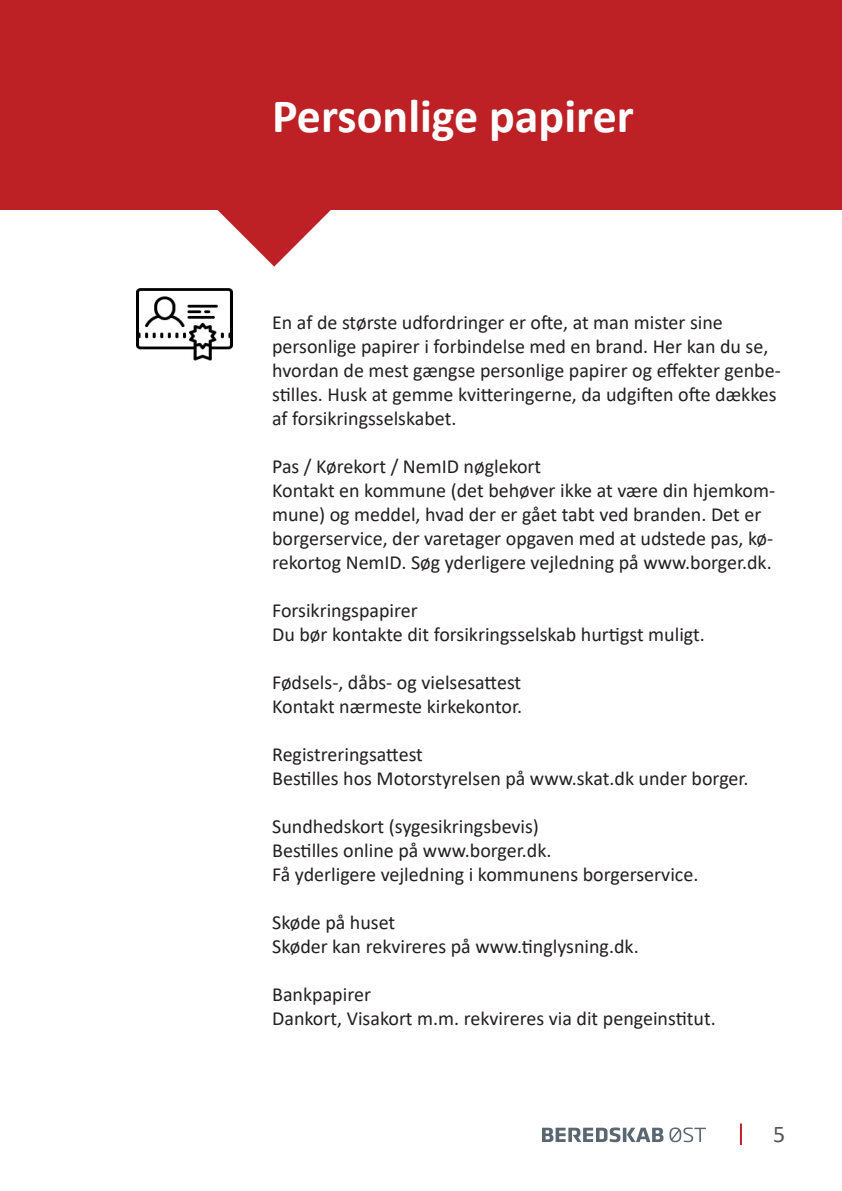
<style>
.page{position:relative;width:842px;height:1191px;background:#fff}
.page>*{position:absolute;margin:0;border:0;box-sizing:border-box;transform-origin:0 0}
.t1{font:700 48px "Calibri";color:#fff}
.t2{font:24px "Calibri";color:#57585a}
.t3{font:20px/24px "Calibri";color:#231f20}
</style>
<div class="page">
<svg style="left:542px;top:1127px;width:121px;height:15px"></svg>
<svg style="left:669px;top:1127px;width:37px;height:15px"></svg>
<hr style="left:740px;top:1123px;width:2px;height:22px;background:#be2125">
<svg style="left:217px;top:210px;width:114px;height:57px"></svg>
<div style="left:0;top:0;width:842px;height:210px;background:#be2125"></div>
<img style="left:136px;top:288px;width:96px;height:73px">
<p class="t1" style="left:272px;top:82px;width:363px">Personlige papirer</p>
<p class="t3" style="left:272px;top:310px;width:510px">En af de største udfordringer er ofte, at man mister sine personlige papirer i forbindelse med en brand. Her kan du se, hvordan de mest gængse personlige papirer og effekter genbe&shy;stilles. Husk at gemme kvitteringerne, da udgiften ofte dækkes af forsikringsselskabet.</p>
<p class="t3" style="left:272px;top:454px;width:271px">Pas / Kørekort / NemID nøglekort</p>
<p class="t3" style="left:272px;top:478px;width:504px">Kontakt en kommune (det behøver ikke at være din hjemkom&shy;mune) og meddel, hvad der er gået tabt ved branden. Det er borgerservice, der varetager opgaven med at udstede pas, kø&shy;rekortog NemID. Søg yderligere vejledning på www.borger.dk.</p>
<p class="t3" style="left:272px;top:598px;width:147px">Forsikringspapirer</p>
<p class="t3" style="left:272px;top:622px;width:434px">Du bør kontakte dit forsikringsselskab hurtigst muligt.</p>
<p class="t3" style="left:272px;top:670px;width:251px">Fødsels-, dåbs- og vielsesattest</p>
<p class="t3" style="left:272px;top:694px;width:251px">Kontakt nærmeste kirkekontor.</p>
<p class="t3" style="left:272px;top:742px;width:152px">Registreringsattest</p>
<p class="t3" style="left:272px;top:766px;width:478px">Bestilles hos Motorstyrelsen på www.skat.dk under borger.</p>
<p class="t3" style="left:272px;top:814px;width:268px">Sundhedskort (sygesikringsbevis)</p>
<p class="t3" style="left:272px;top:838px;width:281px">Bestilles online på www.borger.dk.</p>
<p class="t3" style="left:272px;top:862px;width:428px">Få yderligere vejledning i kommunens borgerservice.</p>
<p class="t3" style="left:272px;top:910px;width:125px">Skøde på huset</p>
<p class="t3" style="left:272px;top:934px;width:368px">Skøder kan rekvireres på www.tinglysning.dk.</p>
<p class="t3" style="left:272px;top:982px;width:100px">Bankpapirer</p>
<p class="t3" style="left:272px;top:1006px;width:445px">Dankort, Visakort m.m. rekvireres via dit pengeinstitut.</p>
<p class="t2" style="left:773px;top:1117px;width:14px">5</p>
</div>
